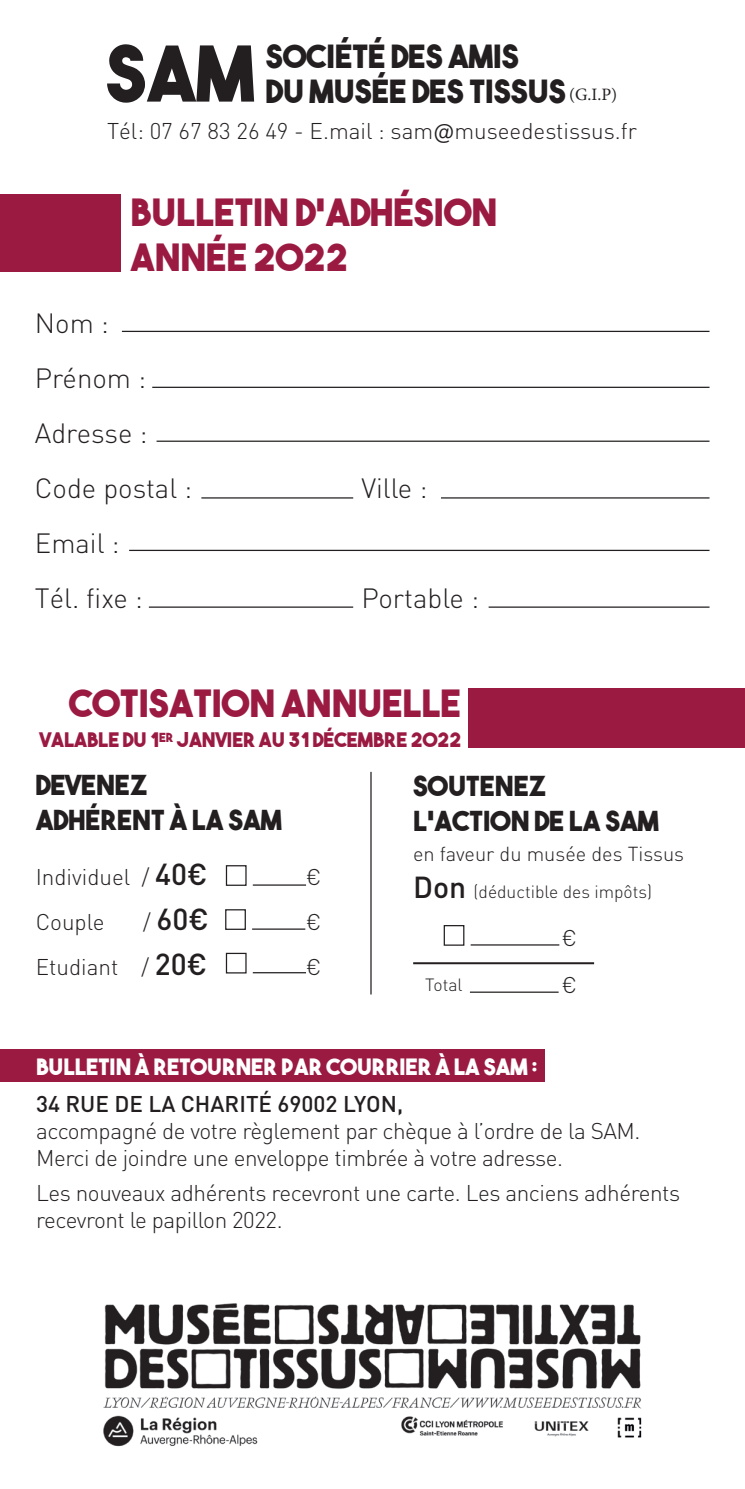
<style>
.page{position:relative;width:745px;height:1489px;background:#fff}
.page>*{position:absolute;margin:0;border:0;box-sizing:border-box;transform-origin:0 0}
.t1{font:37.5px "The Bold Font";color:#9a1a42}
.t2{font:32px "The Bold Font";color:#231f20}
.t3{font:500 30px "DIN";color:#231f20}
.t4{font:300 27.5px "DIN";color:#231f20}
.t5{font:27.5px/34.8px "The Bold Font";color:#231f20}
.t6{font:300 22.5px/27px "DIN";letter-spacing:-.02em;color:#231f20}
.t7{font:300 22.5px "DIN";color:#231f20}
.t8{font:22.5px "The Bold Font";color:#fff}
.t9{font:20px "The Bold Font";color:#9a1a42}
.t10{font:300 20px "DIN";color:#231f20}
.t11{font:300 17.5px "DIN";color:#231f20}
.s1{font-family:"Minion Pro";font-size:17.5px}
.s2{font-family:"Acumin Variable Concept";font-weight:400}
.s3{font-weight:500;font-size:30px}
.s4{font-weight:300;font-size:22.5px}
.s5{font-weight:500}
</style>
<div class="page">
<svg style="left:107px;top:44px;width:147px;height:59px"></svg>
<img style="left:103px;top:1303px;width:539px;height:144px">
<hr style="left:122px;top:331px;width:587px;height:1px;background:#231f20">
<hr style="left:152px;top:386px;width:557px;height:2px;background:#231f20">
<hr style="left:201px;top:497px;width:152px;height:1px;background:#231f20">
<hr style="left:156px;top:440px;width:553px;height:2px;background:#231f20">
<hr style="left:440px;top:497px;width:269px;height:1px;background:#231f20">
<hr style="left:129px;top:549px;width:580px;height:2px;background:#231f20">
<hr style="left:149px;top:606px;width:204px;height:1px;background:#231f20">
<hr style="left:488px;top:606px;width:221px;height:1px;background:#231f20">
<div style="left:226px;top:865px;width:20px;height:20px;border:1px solid #231f20"></div>
<hr style="left:253px;top:884px;width:53px;height:1px;background:#231f20">
<div style="left:225px;top:909px;width:21px;height:20px;border:1px solid #231f20"></div>
<hr style="left:252px;top:928px;width:53px;height:1px;background:#231f20">
<div style="left:226px;top:952px;width:20px;height:21px;border:1px solid #231f20"></div>
<hr style="left:253px;top:972px;width:53px;height:1px;background:#231f20">
<div style="left:443px;top:925px;width:21px;height:20px;border:1px solid #231f20"></div>
<hr style="left:470px;top:944px;width:89px;height:1px;background:#231f20">
<hr style="left:413px;top:962px;width:180px;height:2px;background:#231f20">
<hr style="left:469px;top:991px;width:89px;height:1px;background:#231f20">
<hr style="left:370px;top:771px;width:1px;height:223px;background:#231f20">
<div style="left:0;top:1049px;width:543px;height:32px;background:#9a1a42"></div>
<div style="left:0;top:194px;width:120px;height:78px;background:#9a1a42"></div>
<div style="left:468px;top:687px;width:276px;height:60px;background:#9a1a42"></div>
<p class="t2" style="left:266px;top:36px;width:254px">SOCIÉTÉ DES AMIS</p>
<p class="t2" style="left:266px;top:71px;width:352px">DU MUSÉE DES TISSUS <span class="s1">(G.I.P)</span></p>
<p class="t7" style="left:107px;top:117px;width:531px">Tél: 07 67 83 26 49 - E.mail : sam<span class="s2">@</span>museedestissus.fr</p>
<p class="t1" style="left:130px;top:188px;width:368px">BULLETIN D’ADHÉSION</p>
<p class="t1" style="left:130px;top:233px;width:219px">ANNÉE 2022</p>
<p class="t4" style="left:35px;top:306px;width:75px">Nom :</p>
<p class="t4" style="left:35px;top:361px;width:113px">Prénom :</p>
<p class="t4" style="left:35px;top:416px;width:114px">Adresse :</p>
<p class="t4" style="left:35px;top:471px;width:159px">Code postal :</p>
<p class="t4" style="left:361px;top:471px;width:67px">Ville :</p>
<p class="t4" style="left:35px;top:526px;width:86px">Email :</p>
<p class="t4" style="left:35px;top:581px;width:109px">Tél. fixe :</p>
<p class="t4" style="left:361px;top:581px;width:119px">Portable :</p>
<p class="t1" style="left:69px;top:679px;width:393px">COTISATION ANNUELLE</p>
<p class="t9" style="left:40px;top:726px;width:422px">VALABLE DU 1<sup>ER</sup> JANVIER AU 31 DÉCEMBRE 2022</p>
<p class="t5" style="left:36px;top:767px;width:114px">DEVENEZ</p>
<p class="t5" style="left:36px;top:802px;width:247px">ADHÉRENT À LA SAM</p>
<p class="t7" style="left:36px;top:863px;width:173px">Individuel / <span class="s3">40€</span></p>
<p class="t6" style="left:306px;top:863px;width:17px">€</p>
<p class="t6" style="left:36px;top:908px;width:70px">Couple</p>
<p class="t3" style="left:143px;top:900px;width:67px"><span class="s4">/</span> 60€</p>
<p class="t6" style="left:306px;top:908px;width:17px">€</p>
<p class="t7" style="left:36px;top:953px;width:173px">Etudiant / <span class="s3">20€</span></p>
<p class="t6" style="left:306px;top:953px;width:17px">€</p>
<p class="t5" style="left:413px;top:767px;width:247px">SOUTENEZ<br>L’ACTION DE LA SAM</p>
<p class="t10" style="left:413px;top:841px;width:272px">en faveur du musée des Tissus</p>
<p class="t11" style="left:413px;top:881px;width:240px"><span class="s3">Don</span> (déductible des impôts)</p>
<p class="t6" style="left:561px;top:923px;width:17px">€</p>
<p class="t11" style="left:425px;top:973px;width:39px">Total</p>
<p class="t6" style="left:561px;top:971px;width:17px">€</p>
<p class="t8" style="left:36px;top:1052px;width:502px">BULLETIN À RETOURNER PAR COURRIER À LA SAM :</p>
<p class="t6" style="left:36px;top:1090px;width:605px"><span class="s5">34 RUE DE LA CHARITÉ 69002 LYON,<br></span>accompagné de votre règlement par chèque à l’ordre de la SAM.</p>
<p class="t6" style="left:36px;top:1140px;width:645px;line-height:35px">Merci de joindre une enveloppe timbrée à votre adresse.<br>Les nouveaux adhérents recevront une carte. Les anciens adhérents</p>
<p class="t6" style="left:36px;top:1206px;width:248px">recevront le papillon 2022.</p>
</div>
